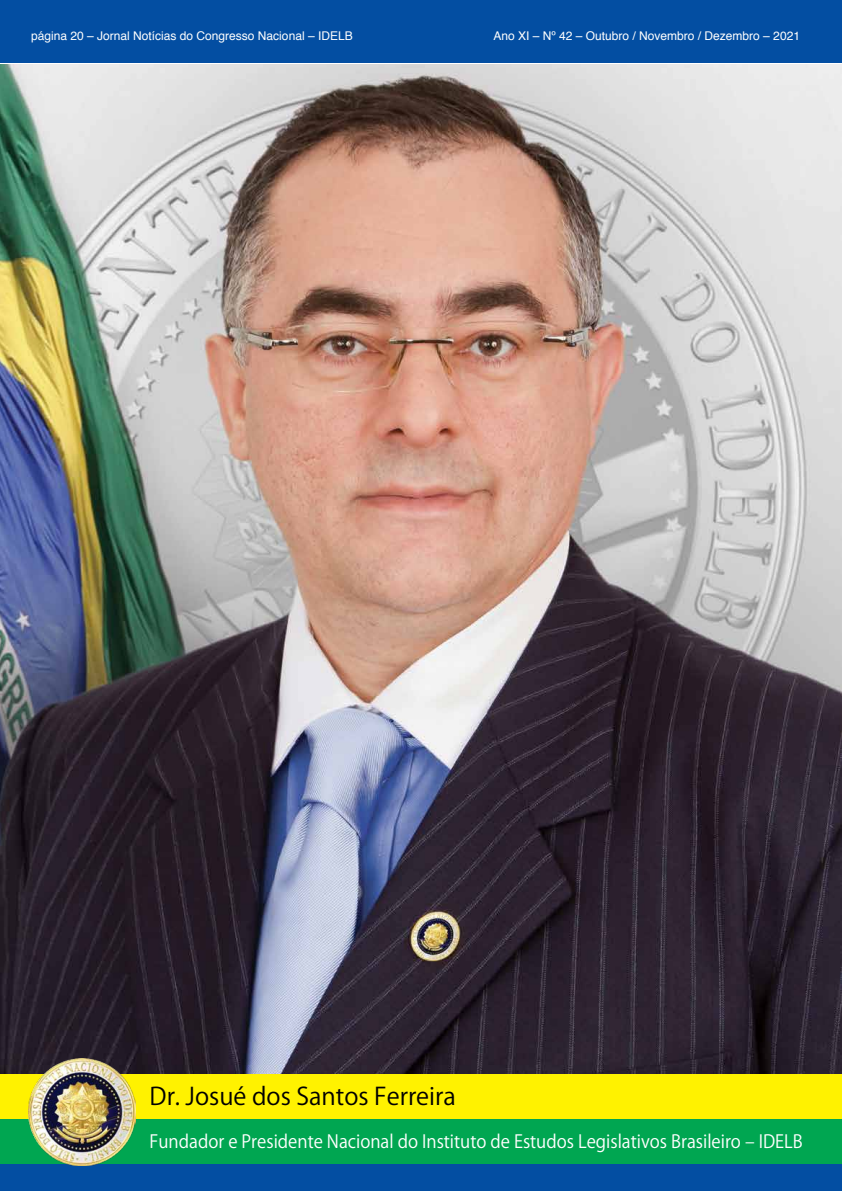
<style>
.page{position:relative;width:842px;height:1191px;background:#fff}
.page>*{position:absolute;margin:0;border:0;box-sizing:border-box;transform-origin:0 0}
.t1{font:24px "Koz Go Pro";color:#000}
.t2{font:18px "Koz Go Pro";color:#fff;scale:.95 1}
.t3{font:12px "Helvetica";color:#fff}
</style>
<div class="page">
<div style="left:0;top:1163px;width:842px;height:28px;background:#034ea2"></div>
<div style="left:0;top:0;width:842px;height:63px;background:#034ea2"></div>
<div style="left:0;top:1074px;width:842px;height:45px;background:#fff200"></div>
<div style="left:0;top:1119px;width:842px;height:45px;background:#00a651"></div>
<img style="left:0;top:64px;width:842px;height:1009px">
<img style="left:29px;top:1058px;width:107px;height:107px">
<p class="t3" style="left:31px;top:27px;width:323px">página 20 – Jornal Notícias do Congresso Nacional – IDELB</p>
<p class="t3" style="left:493px;top:27px;width:308px">Ano XI – Nº 42 – Outubro / Novembro / Dezembro – 2021</p>
<h1 class="t1" style="left:150px;top:1080px;width:308px">Dr. Josué dos Santos Ferreira</h1>
<h2 class="t2" style="left:150px;top:1129px;width:689px">Fundador e Presidente Nacional do Instituto de Estudos Legislativos Brasileiro – IDELB</h2>
</div>
